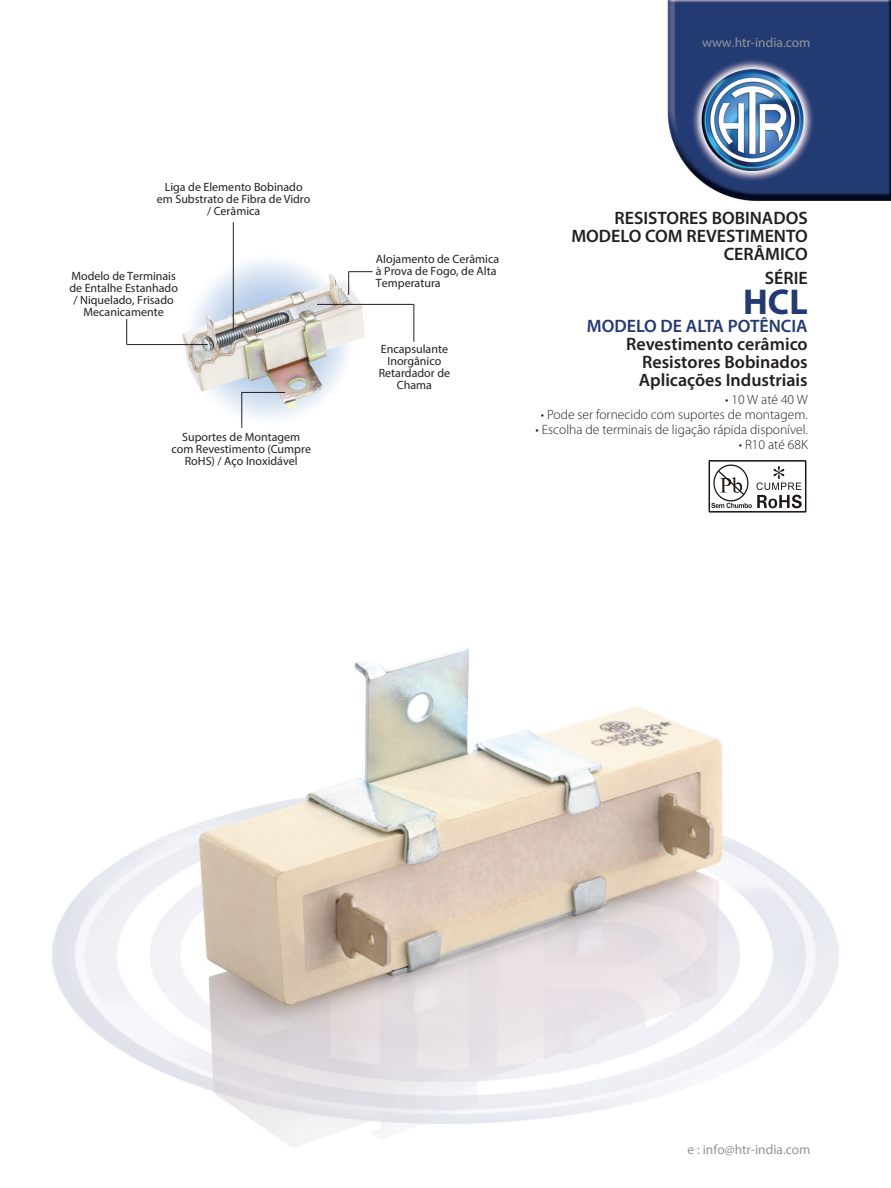
<style>
.page{position:relative;width:891px;height:1188px;background:#fff}
.page>*{position:absolute;margin:0;border:0;box-sizing:border-box;transform-origin:0 0}
.t1{font:700 36px "Myriad Pro";color:#233971}
.t2{font:600 18px/18px "Myriad Pro";color:#231f20;text-align:right}
.t3{font:600 18px "Myriad Pro";color:#233971}
.t4{font:300 13.5px "Myriad Pro";color:#231f20}
.t5{font:13.5px "Myriad Pro";color:#939598}
.t6{font:12px/12px "Myriad Pro";color:#231f20;text-align:center}
</style>
<div class="page">
<img style="left:52px;top:0;width:839px;height:1147px">
<svg style="left:709px;top:460px;width:97px;height:53px"></svg>
<hr style="left:241px;top:392px;width:1px;height:36px;background:#231f20">
<hr style="left:233px;top:222px;width:1px;height:109px;background:#231f20">
<svg style="left:126px;top:319px;width:1px;height:26px"></svg>
<hr style="left:127px;top:344px;width:81px;height:1px;background:#231f20">
<hr style="left:317px;top:304px;width:97px;height:1px;background:#231f20">
<hr style="left:413px;top:305px;width:1px;height:37px;background:#231f20">
<hr style="left:242px;top:392px;width:43px;height:1px;background:#231f20">
<svg style="left:348px;top:271px;width:25px;height:24px"></svg>
<p class="t6" style="left:157px;top:181px;width:155px">Liga de Elemento Bobinado em Substrato de Fibra de Vidro / Cerâmica</p>
<p class="t6" style="left:69px;top:271px;width:110px">Modelo de Terminais de Entalhe Estanhado / Niquelado, Frisado<br>Mecanicamente</p>
<p class="t6" style="left:171px;top:432px;width:141px">Suportes de Montagem com Revestimento (Cumpre<br>RoHS) / Aço Inoxidável</p>
<p class="t5" style="left:702px;top:35px;width:110px">www.htr-india.com</p>
<p class="t6" style="left:376px;top:253px;width:125px;text-align:left">Alojamento de Cerâmica à Prova de Fogo, de Alta<br>Temperatura</p>
<p class="t6" style="left:379px;top:343px;width:73px">Encapsulante<br>Inorgânico<br>Retardador de<br>Chama</p>
<p class="t2" style="left:615px;top:209px;width:195px">RESISTORES BOBINADOS</p>
<p class="t2" style="left:571px;top:227px;width:238px">MODELO COM REVESTIMENTO<br>CERÂMICO</p>
<p class="t2" style="left:765px;top:269px;width:44px">SÉRIE</p>
<p class="t1" style="left:743px;top:282px;width:66px">HCL</p>
<p class="t3" style="left:587px;top:315px;width:222px">MODELO DE ALTA POTÊNCIA</p>
<p class="t2" style="left:626px;top:335px;width:183px">Revestimento cerâmico</p>
<p class="t2" style="left:642px;top:353px;width:167px">Resistores Bobinados</p>
<p class="t2" style="left:639px;top:371px;width:170px">Aplicações Industriais</p>
<p class="t4" style="left:725px;top:392px;width:84px">• 10 W até 40 W</p>
<p class="t4" style="left:541px;top:407px;width:268px">• Pode ser fornecido com suportes de montagem.</p>
<p class="t4" style="left:536px;top:422px;width:274px">• Escolha de terminais de ligação rápida disponível.</p>
<p class="t4" style="left:739px;top:437px;width:70px">• R10 até 68K</p>
<p class="t5" style="left:687px;top:1142px;width:125px">e : info@htr-india.com</p>
</div>
